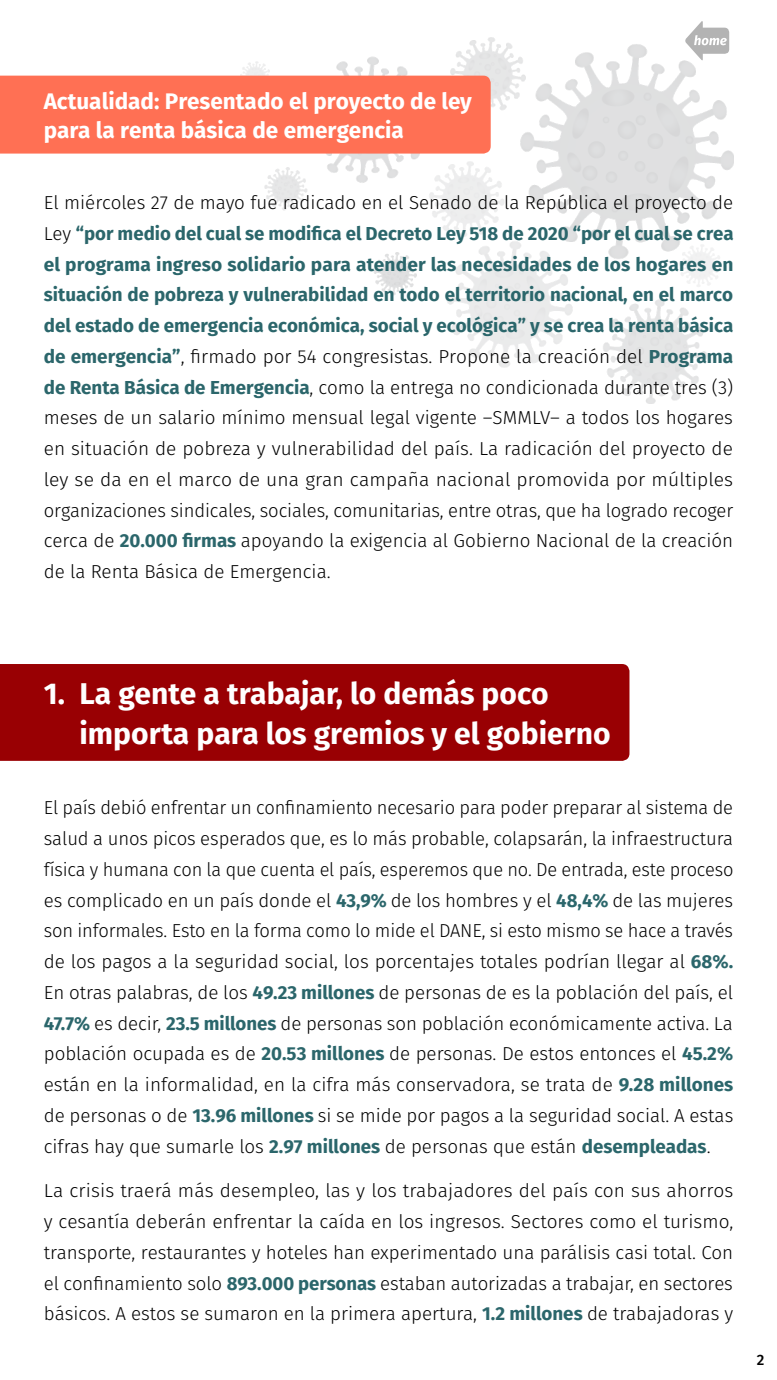
<style>
.page{position:relative;width:777px;height:1380px;background:#fff}
.page>*{position:absolute;margin:0;border:0;box-sizing:border-box;transform-origin:0 0}
.t1{font:700 30px/39.6px "Fira Sans";color:#fff}
.t2{font:700 22.5px/29.7px "Fira Sans";color:#fff}
.t3{font:300 18.75px/30.8px "Fira Sans";color:#000;text-align:justify}
.t4{font:500 15px "Fira Sans";color:#000}
.s1{font-weight:700;color:#2b666b}
</style>
<div class="page">
<img style="left:240px;top:38px;width:492px;height:365px">
<svg style="left:684px;top:21px;width:45px;height:41px"></svg>
<div style="left:0;top:76px;width:490px;height:78px;background:#ff7054"></div>
<div style="left:0;top:664px;width:629px;height:97px;background:#990003"></div>
<p class="t2" style="left:44px;top:84px;width:429px">Actualidad: Presentado el proyecto de ley para la renta básica de emergencia</p>
<p class="t3" style="left:44px;top:187px;width:691px">El miércoles 27 de mayo fue radicado en el Senado de la República el proyecto de Ley <span class="s1">“por medio del cual se modifica el Decreto Ley 518 de 2020 “por el cual se crea el programa ingreso solidario para atender las necesidades de los hogares en situación de pobreza y vulnerabilidad en todo el territorio nacional, en el marco del estado de emergencia económica, social y ecológica” y se crea la renta básica de emergencia”</span>, firmado por 54 congresistas. Propone la creación del <span class="s1">Programa de Renta Básica de Emergencia</span>, como la entrega no condicionada durante tres (3) meses de un salario mínimo mensual legal vigente –SMMLV– a todos los hogares en situación de pobreza y vulnerabilidad del país. La radicación del proyecto de ley se da en el marco de una gran campaña nacional promovida por múltiples organizaciones sindicales, sociales, comunitarias, entre otras, que ha logrado recoger cerca de <span class="s1">20.000 firmas</span> apoyando la exigencia al Gobierno Nacional de la creación de la Renta Básica de Emergencia.</p>
<h1 class="t1" style="left:79px;top:672px;width:532px;text-indent:-36px">1. La gente a trabajar, lo demás poco importa para los gremios y el gobierno</h1>
<p class="t3" style="left:44px;top:792px;width:691px">El país debió enfrentar un confinamiento necesario para poder preparar al sistema de salud a unos picos esperados que, es lo más probable, colapsarán, la infraestructura física y humana con la que cuenta el país, esperemos que no. De entrada, este proceso es complicado en un país donde el <span class="s1">43,9%</span> de los hombres y el <span class="s1">48,4%</span> de las mujeres son informales. Esto en la forma como lo mide el DANE, si esto mismo se hace a través de los pagos a la seguridad social, los porcentajes totales podrían llegar al <span class="s1">68%.<br></span>En otras palabras, de los <span class="s1">49.23 millones</span> de personas de es la población del país, el <span class="s1">47.7%</span> es decir, <span class="s1">23.5 millones</span> de personas son población económicamente activa. La población ocupada es de <span class="s1">20.53 millones</span> de personas. De estos entonces el <span class="s1">45.2% </span>están en la informalidad, en la cifra más conservadora, se trata de <span class="s1">9.28 millones </span>de personas o de <span class="s1">13.96 millones</span> si se mide por pagos a la seguridad social. A estas cifras hay que sumarle los <span class="s1">2.97 millones</span> de personas que están <span class="s1">desempleadas</span>.</p>
<p class="t3" style="left:44px;top:1175px;width:691px">La crisis traerá más desempleo, las y los trabajadores del país con sus ahorros y cesantía deberán enfrentar la caída en los ingresos. Sectores como el turismo, transporte, restaurantes y hoteles han experimentado una parálisis casi total. Con el confinamiento solo <span class="s1">893.000 personas</span> estaban autorizadas a trabajar, en sectores básicos. A estos se sumaron en la primera apertura, <span class="s1">1.2 millones</span> de trabajadoras y</p>
<p class="t4" style="left:756px;top:1348px;width:9px">2</p>
</div>
